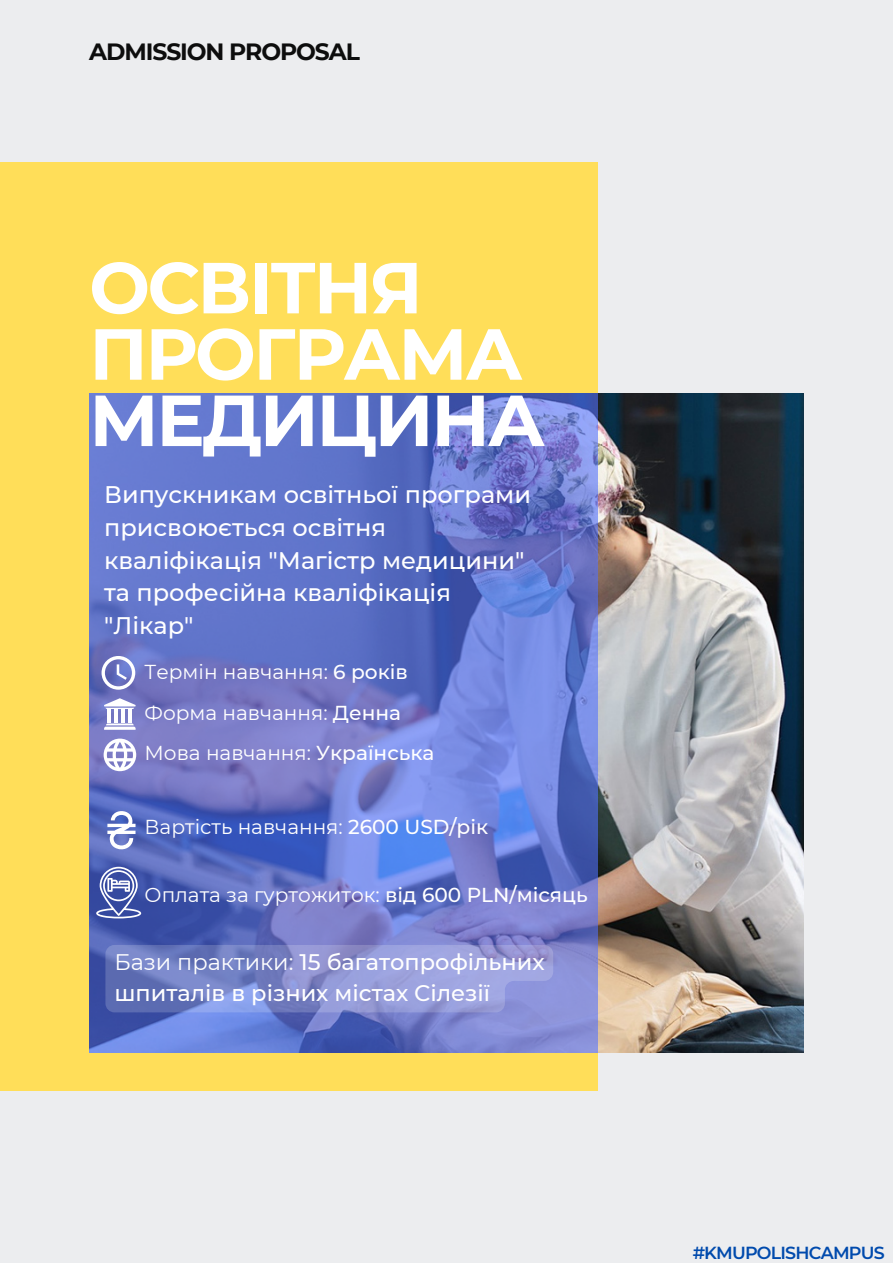
<style>
.page{position:relative;width:893px;height:1264px;background:#fff}
.page>*{position:absolute;margin:0;border:0;box-sizing:border-box;transform-origin:0 0}
.t1{font:700 72.15px/66.3px "Montserrat";letter-spacing:-.035em;color:#fff}
.t2{font:500 24px/32.5px "Montserrat";color:#fff}
.t3{font:700 23.4px "Montserrat";letter-spacing:-.045em;color:#0d0d0d}
.t4{font:500 22.5px/31.5px "Montserrat";color:#fff}
.t5{font:20.1px "Montserrat";color:#fff}
.t6{font:600 17.4px "Montserrat";letter-spacing:-.045em;color:#004aad}
.s1{font-weight:500}
.s2{font-weight:400}
</style>
<div class="page">
<div style="left:0;top:0;width:892px;height:1262px;background:#ecedef"></div>
<div style="left:0;top:162px;width:597px;height:928px;background:#ffde59"></div>
<img style="left:597px;top:393px;width:206px;height:659px">
<svg style="left:89px;top:393px;width:508px;height:659px"></svg>
<svg style="left:101px;top:656px;width:34px;height:33px"></svg>
<svg style="left:104px;top:698px;width:32px;height:31px"></svg>
<svg style="left:104px;top:738px;width:32px;height:33px"></svg>
<svg style="left:107px;top:811px;width:28px;height:38px"></svg>
<svg style="left:96px;top:866px;width:45px;height:52px"></svg>
<svg style="left:105px;top:944px;width:448px;height:68px"></svg>
<p class="t3" style="left:89px;top:38px;width:272px">ADMISSION PROPOSAL</p>
<p class="t1" style="left:89px;top:254px;width:457px">ОСВІТНЯ<br>ПРОГРАМА<br>МЕДИЦИНА</p>
<p class="t2" style="left:104px;top:478px;width:428px">Випускникам освітньої програми присвоюється освітня кваліфікація "Магістр медицини" та професійна кваліфікація "Лікар"</p>
<p class="t5" style="left:144px;top:659px;width:265px">Термін навчання: <span class="s1">6 років</span></p>
<p class="t5" style="left:144px;top:700px;width:258px">Форма навчання: <span class="s1">Денна</span></p>
<p class="t5" style="left:144px;top:740px;width:291px">Мова навчання: <span class="s1">Українська</span></p>
<p class="t5" style="left:144px;top:815px;width:345px">Вартість навчання: <span class="s1">2600 USD/рік</span></p>
<p class="t5" style="left:144px;top:882px;width:444px">Оплата за гуртожиток: <span class="s1">від 600 PLN/місяць</span></p>
<p class="t4" style="left:114px;top:945px;width:431px"><span class="s2">Бази практики:</span> 15 багатопрофільних шпиталів в різних містах Сілезії</p>
<p class="t6" style="left:692px;top:1241px;width:193px">#KMUPOLISHCAMPUS</p>
</div>
